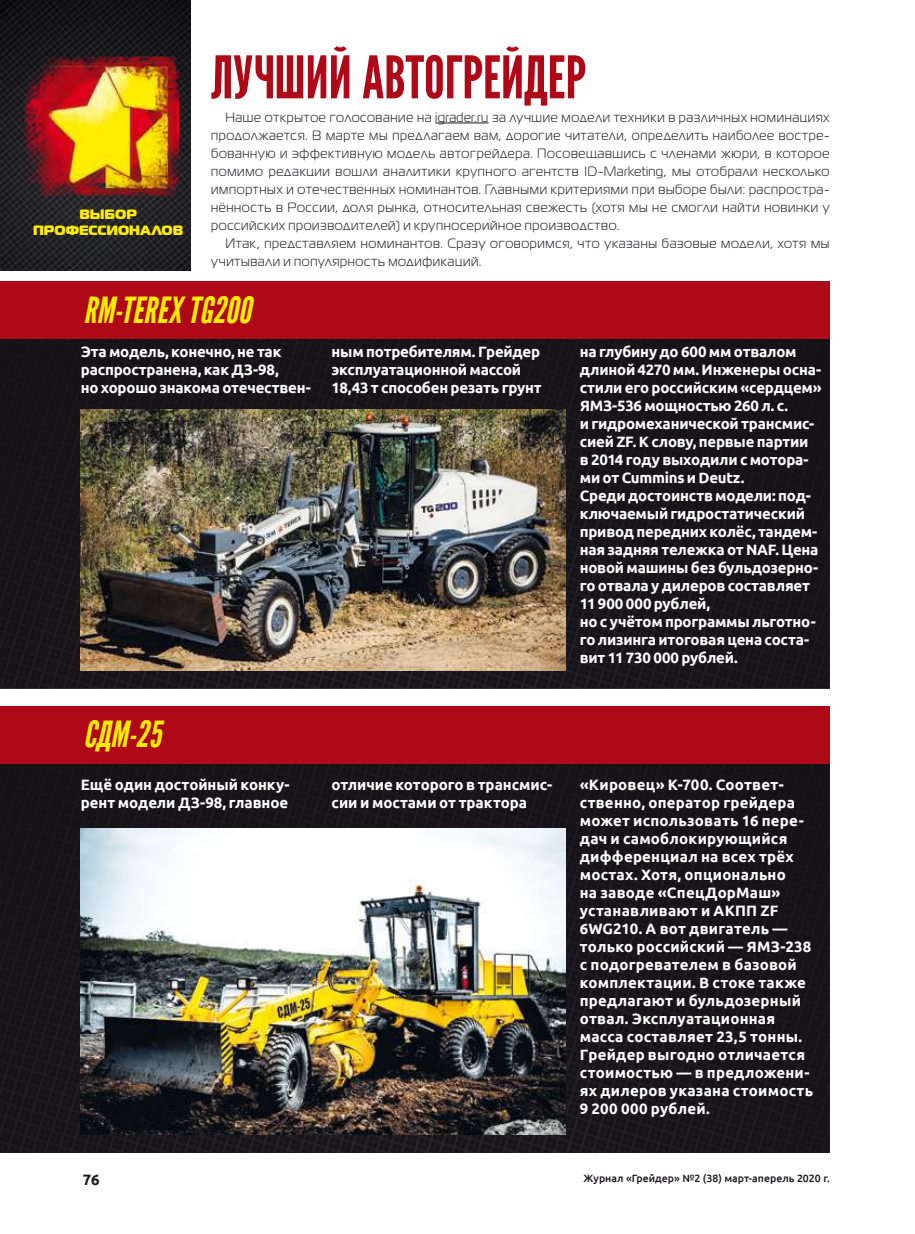
<style>
.page{position:relative;width:915px;height:1234px;background:#fff}
.page>*{position:absolute;margin:0;border:0;box-sizing:border-box;transform-origin:0 0}
.t1{font:58.5px "League Gothic";color:#af0917}
.t2{font:italic 36px "League Gothic";color:#ffed00}
.t3{font:700 15px/18px "Ubuntu";letter-spacing:-.01em;color:#fff}
.t4{font:700 15px/18px "Ubuntu";letter-spacing:.015em;color:#fff}
.t5{font:700 15px "Ubuntu";color:#1a171c}
.t6{font:13.5px/18px "Magistral C";letter-spacing:.05em;color:#1a171c;text-align:justify}
.t7{font:13.5px/16.2px "ft 40";color:#ffed00;text-align:center}
.t8{font:500 10.5px "Ubuntu";color:#1a171c}
</style>
<div class="page">
<img style="left:0;top:0;width:190px;height:270px">
<img style="left:25px;top:53px;width:154px;height:148px">
<hr style="left:435px;top:123px;width:53px;height:1px;background:#1a171c">
<div style="left:0;top:282px;width:829px;height:406px;background:#1a171c"></div>
<div style="left:0;top:706px;width:829px;height:446px;background:#1a171c"></div>
<div style="left:0;top:281px;width:829px;height:58px;background:#af0917"></div>
<div style="left:0;top:706px;width:829px;height:58px;background:#af0917"></div>
<img style="left:81px;top:409px;width:484px;height:261px">
<img style="left:81px;top:828px;width:484px;height:306px">
<p class="t7" style="left:33px;top:205px;width:152px">ВЫБОР<br>ПРОФЕССИОНАЛОВ</p>
<h1 class="t1" style="left:211px;top:44px;width:376px">ЛУЧШИЙ АВТОГРЕЙДЕР</h1>
<p class="t6" style="left:211px;top:108px;width:619px;text-indent:14px">Наше открытое голосование на igrader.ru за лучшие модели техники в различных номинациях продолжается. В марте мы предлагаем вам, дорогие читатели, определить наиболее востре&shy;бованную и эффективную модель автогрейдера. Посовещавшись с членами жюри, в которое помимо редакции вошли аналитики крупного агентств ID-Marketing, мы отобрали несколько импортных и отечественных номинантов. Главными критериями при выборе были: распростра&shy;нённость в России, доля рынка, относительная свежесть (хотя мы не смогли найти новинки у российских производителей) и крупносерийное производство.</p>
<p class="t6" style="left:211px;top:234px;width:619px;text-indent:14px">Итак, представляем номинантов. Сразу оговоримся, что указаны базовые модели, хотя мы учитывали и популярность модификаций.</p>
<h2 class="t2" style="left:83px;top:289px;width:177px">RM-TEREXTG200</h2>
<p class="t3" style="left:81px;top:342px;width:231px">Эта модель, конечно, не так распространена, как ДЗ-98,<br>но хорошо знакома отечествен-</p>
<p class="t3" style="left:331px;top:342px;width:211px">ным потребителям. Грейдер эксплуатационной массой<br>18,43 т способен резать грунт</p>
<h2 class="t2" style="left:83px;top:713px;width:87px">СДМ-25</h2>
<p class="t3" style="left:81px;top:774px;width:210px">Ещё один достойный конку&shy;рент модели ДЗ-98, главное</p>
<p class="t3" style="left:331px;top:774px;width:222px">отличие которого в трансмис&shy;сии и мостами от трактора</p>
<p class="t3" style="left:579px;top:342px;width:243px">на глубину до 600 мм отвалом длиной 4270 мм. Инженеры осна&shy;стили его российским «сердцем»<br>ЯМЗ-536 мощностью 260 л. с.<br>и гидромеханической трансмис&shy;сией ZF. К слову, первые партии<br>в 2014 году выходили с мотора&shy;ми от Cummins и Deutz.<br>Среди достоинств модели: под&shy;ключаемый гидростатический привод передних колёс, тандем&shy;ная задняя тележка от NAF. Цена новой машины без бульдозерно&shy;го отвала у дилеров составляет<br>11 900 000 рублей,<br>но с учётом программы льготно&shy;го лизинга итоговая цена соста&shy;вит 11 730 000 рублей.</p>
<p class="t4" style="left:579px;top:774px;width:235px">«Кировец» К-700. Соответ&shy;ственно, оператор грейдера может использовать 16 пере&shy;дач и самоблокирующийся дифференциал на всех трёх мостах. Хотя, опционально<br>на заводе «СпецДорМаш» устанавливают и АКПП ZF<br>6WG210. А вот двигатель — только российский — ЯМЗ-238 с подогревателем в базовой комплектации. В стоке также предлагают и бульдозерный отвал. Эксплуатационная масса составляет 23,5 тонны.<br>Грейдер выгодно отличается стоимостью — в предложени&shy;ях дилеров указана стоимость<br>9 200 000 рублей.</p>
<p class="t5" style="left:83px;top:1169px;width:19px">76</p>
<p class="t8" style="left:583px;top:1171px;width:248px">Журнал «Грейдер» №2 (38) март-аперель 2020 г.</p>
</div>
